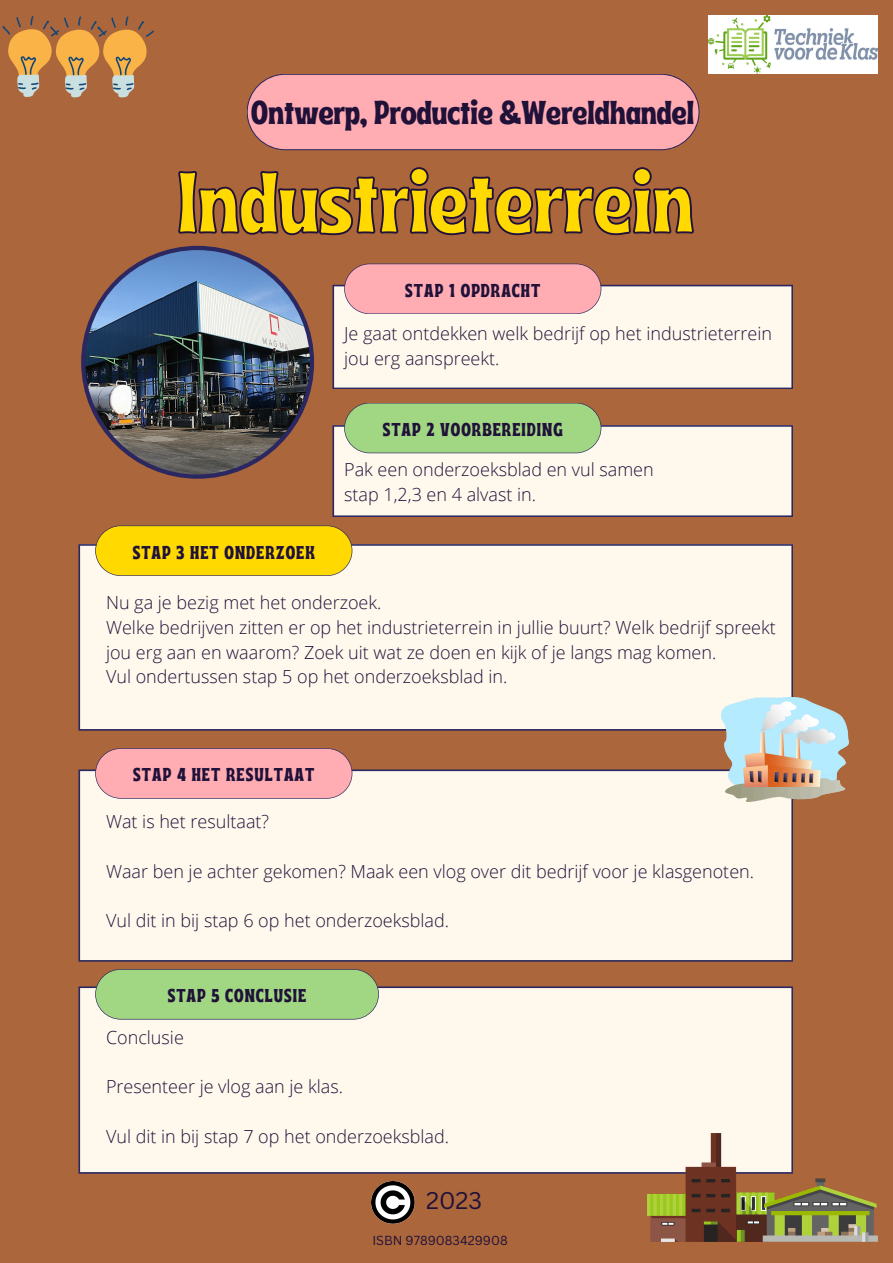
<style>
.page{position:relative;width:893px;height:1263px;background:#ab663b}
.page>*{position:absolute;margin:0;border:0;box-sizing:border-box;transform-origin:0 0}
.t1{font:86.1px "Ayr Tropika Island Int";color:#ffd900}
.t2{font:33.08px "Ayr Tropika Island Int";color:#201139}
.t3{font:23.55px "Canva Sans";color:#201139}
.t4{font:18.6px "Ayr Tropika Island Int";letter-spacing:.055em;color:#201139}
.t5{font:300 18px/24.8px "Open Sans";color:#201139}
.t6{font:12.75px "Canva Sans";color:#201139}
</style>
<div class="page">
<div style="left:332px;top:285px;width:461px;height:104px;background:#fff9ed"></div>
<div style="left:78px;top:986px;width:715px;height:188px;background:#fff9ed"></div>
<div style="left:78px;top:769px;width:715px;height:193px;background:#fff9ed"></div>
<div style="left:78px;top:544px;width:715px;height:187px;background:#fff9ed"></div>
<svg style="left:95px;top:525px;width:257px;height:51px;background:#f6d109"></svg>
<svg style="left:344px;top:264px;width:257px;height:50px;background:#f9a9b0"></svg>
<svg style="left:332px;top:403px;width:461px;height:114px;background:#dbdcbf"></svg>
<svg style="left:95px;top:748px;width:257px;height:51px;background:#f6a8af"></svg>
<svg style="left:95px;top:969px;width:284px;height:50px;background:#a0d082"></svg>
<img style="left:81px;top:246px;width:233px;height:233px">
<svg style="left:178px;top:167px;width:516px;height:69px"></svg>
<div style="left:247px;top:74px;width:452px;height:76px;background:#ffacb3"></div>
<img style="left:709px;top:16px;width:168px;height:58px">
<img style="left:371px;top:1181px;width:43px;height:43px">
<svg style="left:2px;top:16px;width:152px;height:82px"></svg>
<img style="left:647px;top:1134px;width:230px;height:107px">
<img style="left:722px;top:697px;width:127px;height:104px">
<h5 class="t2" style="left:251px;top:81px;width:444px">Ontwerp, Productie &amp;Wereldhandel</h5>
<h1 class="t1" style="left:178px;top:121px;width:518px">Industrieterrein</h1>
<p class="t4" style="left:405px;top:273px;width:137px">STAP 1 OPDRACHT</p>
<h5 class="t5" style="left:344px;top:321px;width:429px">Je gaat ontdekken welk bedrijf op het industrieterrein jou erg aanspreekt.</h5>
<p class="t4" style="left:383px;top:412px;width:182px">STAP 2 VOORBEREIDING</p>
<p class="t4" style="left:133px;top:535px;width:184px">STAP 3 HET ONDERZOEK</p>
<h5 class="t5" style="left:344px;top:457px;width:311px">Pak een onderzoeksblad en vul samen stap 1,2,3 en 4 alvast in.</h5>
<h4 class="t5" style="left:106px;top:590px;width:671px">Nu ga je bezig met het onderzoek.<br>Welke bedrijven zitten er op het industrieterrein in jullie buurt? Welk bedrijf spreekt jou erg aan en waarom? Zoek uit wat ze doen en kijk of je langs mag komen.<br>Vul ondertussen stap 5 op het onderzoeksblad in.</h4>
<p class="t4" style="left:133px;top:757px;width:182px">STAP 4 HET RESULTAAT</p>
<h5 class="t5" style="left:106px;top:809px;width:165px">Wat is het resultaat?</h5>
<h5 class="t5" style="left:106px;top:858px;width:649px">Waar ben je achter gekomen? Maak een vlog over dit bedrijf voor je klasgenoten.</h5>
<h4 class="t5" style="left:106px;top:908px;width:344px">Vul dit in bij stap 6 op het onderzoeksblad.</h4>
<h2 class="t4" style="left:168px;top:978px;width:140px">STAP 5 CONCLUSIE</h2>
<h4 class="t5" style="left:106px;top:1024px;width:79px">Conclusie</h4>
<h5 class="t5" style="left:106px;top:1074px;width:238px">Presenteer je vlog aan je klas.</h5>
<p class="t5" style="left:106px;top:1123px;width:344px">Vul dit in bij stap 7 op het onderzoeksblad.</p>
<h4 class="t3" style="left:426px;top:1184px;width:57px">2023</h4>
<p class="t6" style="left:372px;top:1231px;width:137px">ISBN 9789083429908</p>
</div>
